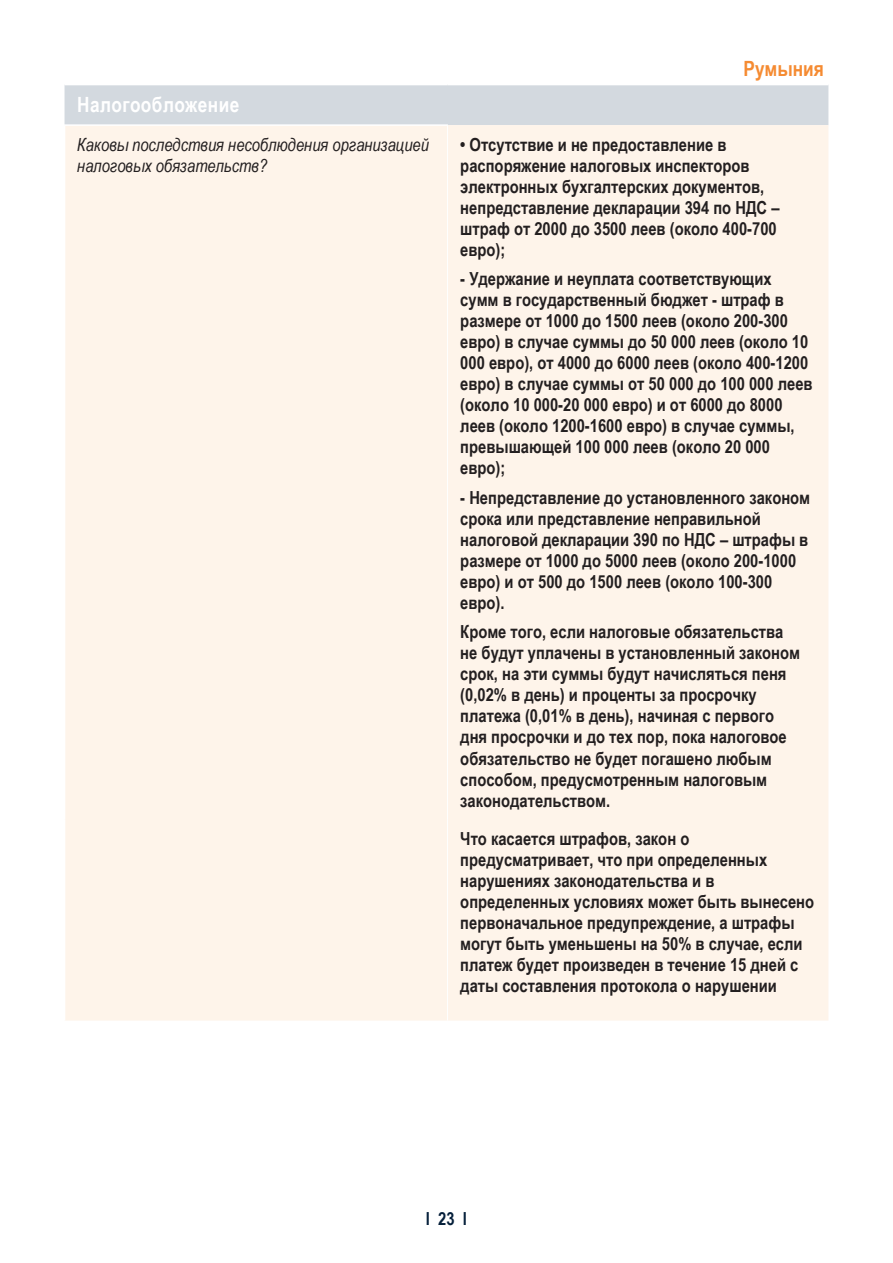
<style>
.page{position:relative;width:893px;height:1263px;background:#fff}
.page>*{position:absolute;margin:0;border:0;box-sizing:border-box;transform-origin:0 0}
.t1{font:700 21px "Arial Narrow Cx";letter-spacing:.02em;color:#fff}
.t2{font:700 21px "Arial Narrow Cx";color:#f58b32}
.P-table-bold{font:700 18px/21px "Arial Narrow Cx";color:#231f20}
.P-table-bold-2{font:italic 18px/21px "Arial Narrow Cx";color:#231f20}
.t3{font:700 18px "Arial Narrow Cx";color:#051f3a}
</style>
<div class="page">
<div style="left:65px;top:85px;width:763px;height:40px;background:#d3d9df"></div>
<div style="left:65px;top:125px;width:763px;height:895px;background:#fef4ea"></div>
<hr style="left:64px;top:124px;width:384px;height:2px;background:#fff">
<hr style="left:447px;top:126px;width:1px;height:693px;background:#fff">
<hr style="left:447px;top:819px;width:1px;height:201px;background:#fff">
<p class="t2" style="left:743px;top:53px;width:82px">Румыния</p>
<p class="t1" style="left:77px;top:89px;width:164px">Налогообложение</p>
<p class="P-table-bold-2" style="left:77px;top:134px;width:353px">Каковы последствия несоблюдения организацией налоговых обязательств?</p>
<p class="P-table-bold" style="left:460px;top:133px;width:321px">• Отсутствие и не предоставление в распоряжение налоговых инспекторов электронных бухгалтерских документов, непредставление декларации 394 по НДС – штраф от 2000 до 3500 леев (около 400-700 евро);</p>
<p class="P-table-bold" style="left:460px;top:268px;width:354px">- Удержание и неуплата соответствующих сумм в государственный бюджет - штраф в размере от 1000 до 1500 леев (около 200-300 евро) в случае суммы до 50 000 леев (около 10<br>000 евро), от 4000 до 6000 леев (около 400-1200 евро) в случае суммы от 50 000 до 100 000 леев (около 10 000-20 000 евро) и от 6000 до 8000 леев (около 1200-1600 евро) в случае суммы, превышающей 100 000 леев (около 20 000 евро);</p>
<p class="P-table-bold" style="left:460px;top:486px;width:351px">- Непредставление до установленного законом срока или представление неправильной налоговой декларации 390 по НДС – штрафы в размере от 1000 до 5000 леев (около 200-1000 евро) и от 500 до 1500 леев (около 100-300 евро).</p>
<p class="P-table-bold" style="left:460px;top:621px;width:341px">Кроме того, если налоговые обязательства не будут уплачены в установленный законом срок, на эти суммы будут начисляться пеня (0,02% в день) и проценты за просрочку платежа (0,01% в день), начиная с первого дня просрочки и до тех пор, пока налоговое обязательство не будет погашено любым способом, предусмотренным налоговым законодательством.</p>
<p class="P-table-bold" style="left:460px;top:827px;width:355px">Что касается штрафов, закон о предусматривает, что при определенных нарушениях законодательства и в определенных условиях может быть вынесено первоначальное предупреждение, а штрафы могут быть уменьшены на 50% в случае, если платеж будет произведен в течение 15 дней с даты составления протокола о нарушении</p>
<p class="t3" style="left:426px;top:1205px;width:43px">l 23 l</p>
</div>
